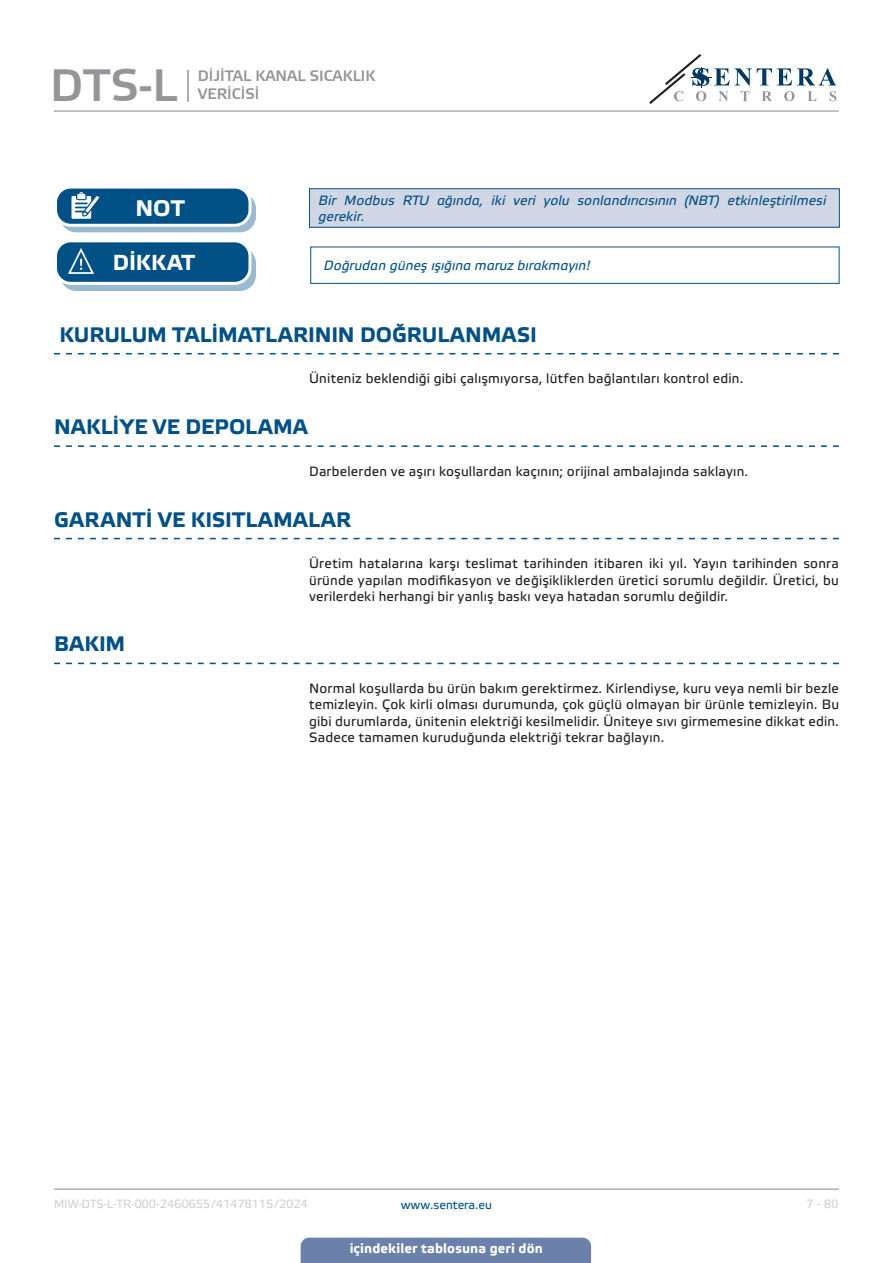
<style>
.page{position:relative;width:893px;height:1263px;background:#fff}
.page>*{position:absolute;margin:0;border:0;box-sizing:border-box;transform-origin:0 0}
.t1{font:45px "Etelka Medium Pro";color:#939598}
.t2{font:700 22.5px "Etelka Text Pro";color:#fff}
.t3{font:700 21.75px "Etelka Text Pro";letter-spacing:-.005em;color:#fff}
.t4{font:700 21px "Etelka Text Pro";letter-spacing:.01em;color:#015186}
.t5{font:15px/18px "Etelka Medium Pro";color:#939598}
.body{font:13.5px/16.2px "Etelka Text Pro";letter-spacing:.015em;color:#231f20;text-align:justify}
.attention{font:italic 13.5px "Etelka Text Pro";letter-spacing:.01em;color:#015186}
.t6{font:700 13.5px "Etelka Text Pro";letter-spacing:.01em;color:#fff}
.t7{font:12px "Etelka Text Pro";letter-spacing:-.025em;color:#d1d2d4}
.t8{font:12px "Etelka Text Pro";color:#015186}
</style>
<div class="page">
<hr style="left:54px;top:111px;width:785px;height:1px;background:#939598">
<hr style="left:54px;top:1188px;width:785px;height:2px;background:#939598">
<svg style="left:649px;top:54px;width:187px;height:50px"></svg>
<div style="left:301px;top:1237px;width:290px;height:26px;background:#6c81aa"></div>
<hr style="left:187px;top:70px;width:2px;height:32px;background:#939598">
<div style="left:309px;top:189px;width:530px;height:38px;background:#d1d6e4"></div>
<div style="left:309px;top:188px;width:531px;height:40px;border:1px solid #015186"></div>
<div style="left:61px;top:193px;width:194px;height:39px;background:#9abacf;border-radius:15px"></div>
<div style="left:60px;top:193px;width:196px;height:39px;border:1px solid #015186;border-radius:15px"></div>
<div style="left:56px;top:187px;width:194px;height:38px;background:#015186;border-radius:15px"></div>
<div style="left:54px;top:186px;width:197px;height:41px;border:3px solid #fff;border-radius:15px"></div>
<svg style="left:71px;top:192px;width:34px;height:34px"></svg>
<div style="left:61px;top:248px;width:194px;height:42px;background:#9abacf;border-radius:15px"></div>
<div style="left:60px;top:247px;width:196px;height:44px;border:1px solid #015186;border-radius:15px"></div>
<div style="left:56px;top:241px;width:194px;height:42px;background:#015186;border-radius:15px"></div>
<div style="left:54px;top:239px;width:197px;height:46px;border:3px solid #fff;border-radius:15px"></div>
<svg style="left:67px;top:248px;width:38px;height:36px"></svg>
<div style="left:310px;top:247px;width:529px;height:37px;border:1px solid #015186"></div>
<svg style="left:54px;top:353px;width:785px;height:1px"></svg>
<svg style="left:54px;top:445px;width:785px;height:2px"></svg>
<svg style="left:54px;top:538px;width:785px;height:1px"></svg>
<svg style="left:54px;top:663px;width:785px;height:1px"></svg>
<h1 class="t1" style="left:50px;top:61px;width:128px">DTS-L</h1>
<p class="t5" style="left:198px;top:67px;width:179px">DIJITAL KANAL SICAKLIK<br>VERİCİSİ</p>
<p class="t2" style="left:135px;top:196px;width:51px">NOT</p>
<p class="attention" style="left:318px;top:193px;width:509px">Bir Modbus RTU ağında, iki veri yolu sonlandırıcısının (NBT) etkinleştirilmesi</p>
<p class="attention" style="left:318px;top:209px;width:48px">gerekir.</p>
<p class="t3" style="left:113px;top:250px;width:84px">DİKKAT</p>
<p class="attention" style="left:324px;top:258px;width:268px">Doğrudan güneş ışığına maruz bırakmayın!</p>
<p class="t4" style="left:59px;top:323px;width:479px">KURULUM TALİMATLARININ DOĞRULANMASI</p>
<p class="body" style="left:309px;top:371px;width:436px">Üniteniz beklendiği gibi çalışmıyorsa, lütfen bağlantıları kontrol edin.</p>
<p class="t4" style="left:54px;top:415px;width:255px">NAKLİYE VE DEPOLAMA</p>
<p class="body" style="left:309px;top:464px;width:441px">Darbelerden ve aşırı koşullardan kaçının; orijinal ambalajında saklayın.</p>
<p class="t4" style="left:54px;top:508px;width:299px">GARANTİ VE KISITLAMALAR</p>
<p class="body" style="left:309px;top:556px;width:531px">Üretim hatalarına karşı teslimat tarihinden itibaren iki yıl. Yayın tarihinden sonra üründe yapılan modifikasyon ve değişikliklerden üretici sorumlu değildir. Üretici, bu verilerdeki herhangi bir yanlış baskı veya hatadan sorumlu değildir.</p>
<p class="t4" style="left:54px;top:632px;width:73px">BAKIM</p>
<p class="body" style="left:309px;top:681px;width:531px">Normal koşullarda bu ürün bakım gerektirmez. Kirlendiyse, kuru veya nemli bir bezle temizleyin. Çok kirli olması durumunda, çok güçlü olmayan bir ürünle temizleyin. Bu gibi durumlarda, ünitenin elektriği kesilmelidir. Üniteye sıvı girmemesine dikkat edin.<br>Sadece tamamen kuruduğunda elektriği tekrar bağlayın.</p>
<p class="t7" style="left:54px;top:1197px;width:256px">MIW-DTS-L-TR-000 - 2460655 / 41478116 / 2024</p>
<p class="t8" style="left:401px;top:1198px;width:93px">www.sentera.eu</p>
<p class="t7" style="left:806px;top:1197px;width:34px">7 - 80</p>
<p class="t6" style="left:350px;top:1240px;width:195px">içindekiler tablosuna geri dön</p>
</div>
